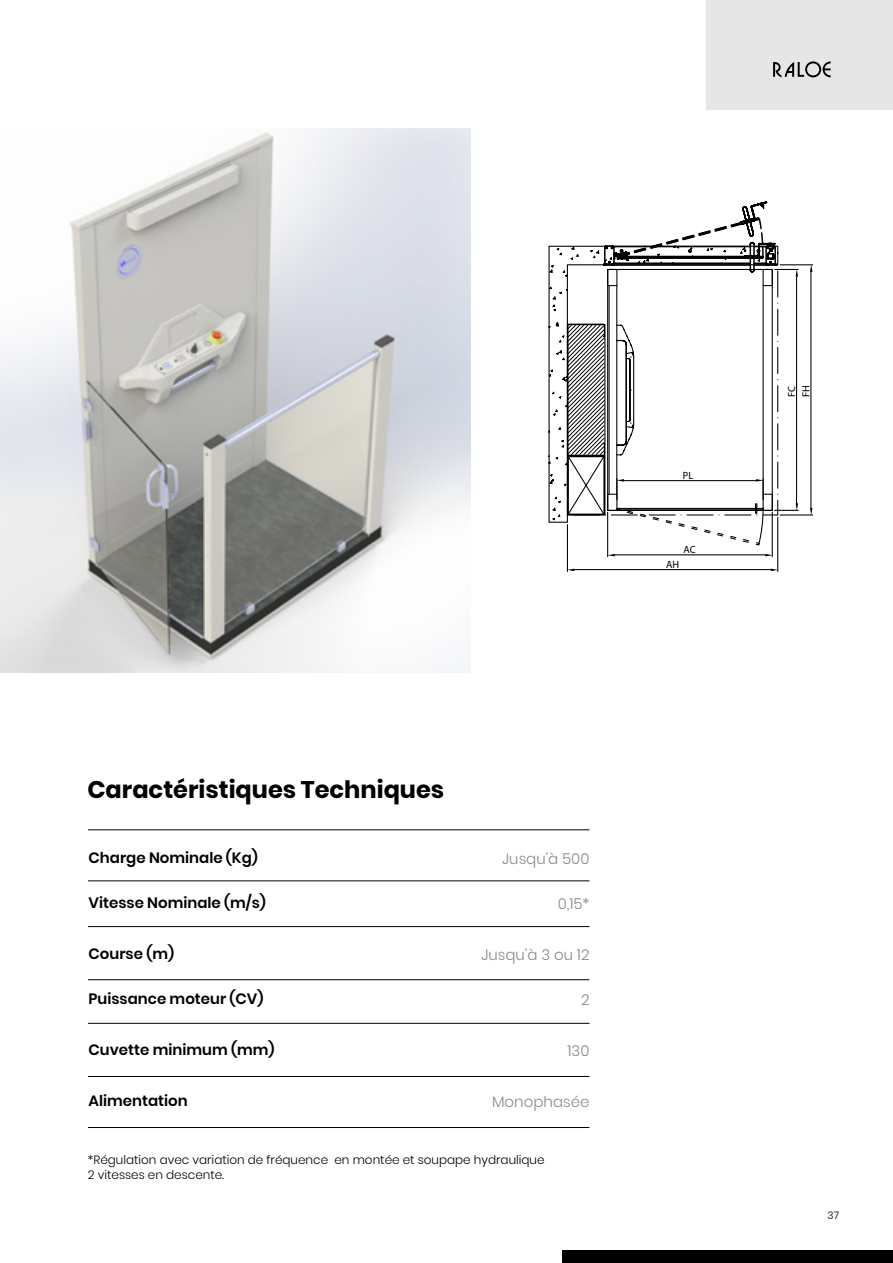
<style>
.page{position:relative;width:893px;height:1263px;background:#fff}
.page>*{position:absolute;margin:0;border:0;box-sizing:border-box;transform-origin:0 0}
.t1{font:700 24px "Poppins";color:#000}
.t2{font:600 15px "Poppins";color:#000}
.t3{font:300 15px "Poppins";color:#8a8989}
.t4{font:300 12px/14.4px "Poppins";color:#000}
.t5{font:10.5px "Myriad Pro";color:#000}
.t6{font:300 10.5px "Poppins";color:#000}
.t7{font:10.35px "Myriad Pro";color:#000}
</style>
<div class="page">
<div style="left:562px;top:1250px;width:331px;height:13px;background:#000"></div>
<hr style="left:88px;top:829px;width:501px;height:1px;background:#000">
<hr style="left:88px;top:880px;width:501px;height:1px;background:#000">
<hr style="left:88px;top:926px;width:501px;height:1px;background:#000">
<hr style="left:88px;top:979px;width:501px;height:1px;background:#000">
<hr style="left:88px;top:1023px;width:501px;height:1px;background:#000">
<hr style="left:88px;top:1076px;width:501px;height:1px;background:#000">
<hr style="left:88px;top:1127px;width:501px;height:1px;background:#000">
<div style="left:706px;top:0;width:187px;height:109px;background:#e6e6e6"></div>
<svg style="left:773px;top:61px;width:58px;height:16px"></svg>
<img style="left:0;top:129px;width:471px;height:544px">
<svg style="left:566px;top:546px;width:207px;height:12px"></svg>
<svg style="left:607px;top:554px;width:8px;height:2px"></svg>
<svg style="left:765px;top:554px;width:8px;height:2px"></svg>
<hr style="left:777px;top:517px;width:1px;height:54px;background:#000">
<hr style="left:567px;top:524px;width:1px;height:47px;background:#000">
<hr style="left:575px;top:569px;width:195px;height:1px;background:#000">
<svg style="left:771px;top:569px;width:7px;height:2px"></svg>
<svg style="left:568px;top:569px;width:6px;height:2px"></svg>
<svg style="left:548px;top:245px;width:19px;height:278px"></svg>
<hr style="left:780px;top:514px;width:33px;height:1px;background:#000">
<hr style="left:780px;top:264px;width:33px;height:1px;background:#000">
<hr style="left:810px;top:272px;width:1px;height:236px;background:#000">
<svg style="left:810px;top:508px;width:2px;height:7px"></svg>
<svg style="left:810px;top:264px;width:2px;height:8px"></svg>
<svg style="left:567px;top:201px;width:231px;height:345px"></svg>
<p class="t5" style="left:683px;top:469px;width:12px">PL</p>
<p class="t5" style="left:684px;top:544px;width:14px">AC</p>
<p class="t5" style="left:666px;top:559px;width:15px">AH</p>
<h1 class="t1" style="left:87px;top:776px;width:358px">Caractéristiques Techniques</h1>
<p class="t2" style="left:89px;top:849px;width:171px">Charge Nominale (Kg)</p>
<p class="t2" style="left:89px;top:894px;width:179px">Vitesse Nominale (m/s)</p>
<p class="t2" style="left:89px;top:945px;width:87px">Course (m)</p>
<p class="t2" style="left:89px;top:990px;width:177px">Puissance moteur (CV)</p>
<p class="t2" style="left:89px;top:1041px;width:187px">Cuvette minimum (mm)</p>
<p class="t2" style="left:89px;top:1092px;width:101px">Alimentation</p>
<p class="t3" style="left:502px;top:850px;width:89px">Jusqu’à 500</p>
<p class="t3" style="left:558px;top:895px;width:33px">0,15*</p>
<p class="t3" style="left:481px;top:946px;width:109px">Jusqu’à 3 ou 12</p>
<p class="t3" style="left:581px;top:991px;width:10px">2</p>
<p class="t3" style="left:568px;top:1042px;width:23px">130</p>
<p class="t3" style="left:492px;top:1093px;width:99px">Monophasée</p>
<p class="t4" style="left:88px;top:1153px;width:458px">*Régulation avec variation de fréquence en montée et soupape hydraulique<br>2 vitesses en descente.</p>
<p class="t7" style="left:800px;top:397px;width:13px;rotate:-90deg">FH</p>
<p class="t7" style="left:786px;top:397px;width:13px;rotate:-90deg">FC</p>
<p class="t6" style="left:827px;top:1209px;width:13px">37</p>
</div>
